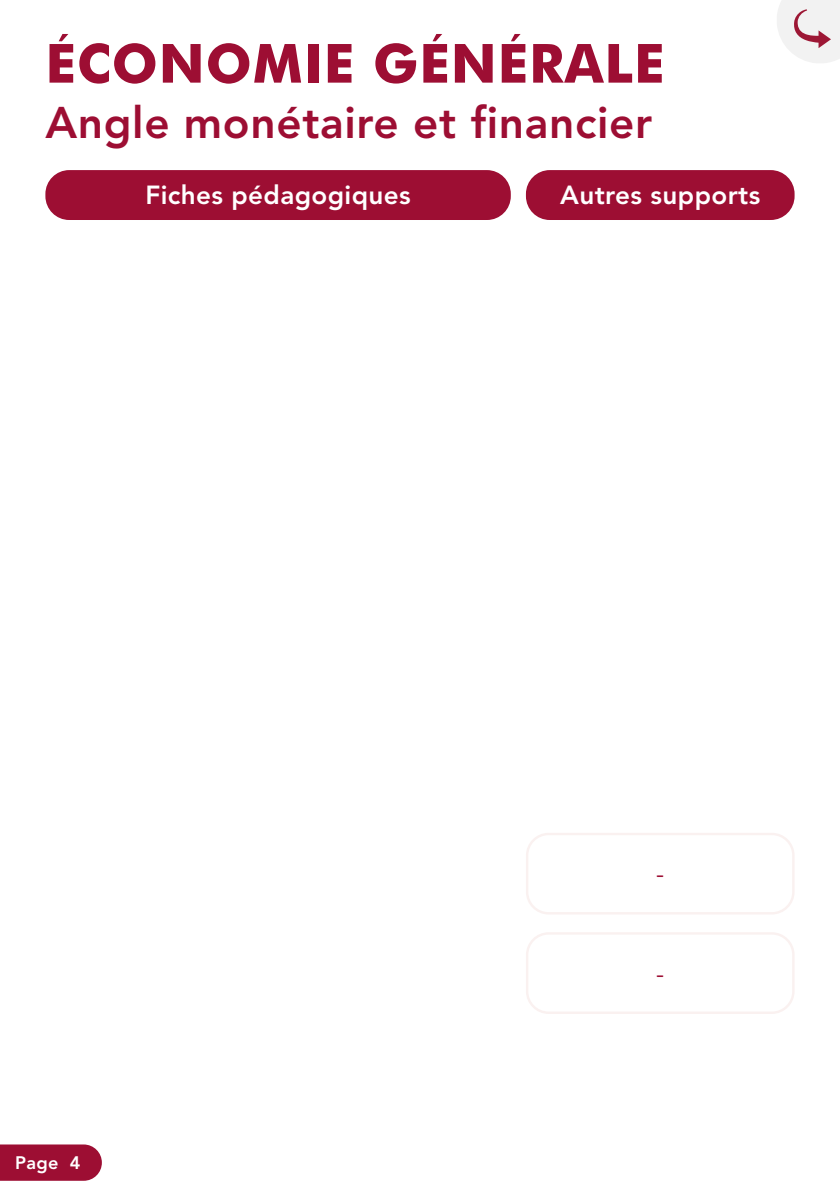
<style>
.page{position:relative;width:840px;height:1191px;background:#fff}
.page>*{position:absolute;margin:0;border:0;box-sizing:border-box;transform-origin:0 0}
.t1{font:700 54px "Futura";letter-spacing:.015em;color:#9d0e33}
.t2{font:800 44px "Avenir";letter-spacing:.015em;color:#9d0e33}
.t3{font:800 26px "Avenir";letter-spacing:.015em;color:#fff}
.t4{font:24px "Avenir";color:#9d0e33}
.t5{font:800 18px "Avenir";color:#fff}
</style>
<div class="page">
<div style="left:0;top:1144px;width:102px;height:36px;background:#9d0e33"></div>
<div style="left:45px;top:170px;width:465px;height:50px;background:#9d0e33;border-radius:24px"></div>
<div style="left:525px;top:170px;width:269px;height:50px;background:#9d0e33;border-radius:24px"></div>
<div style="left:525px;top:832px;width:269px;height:82px;border:2px solid #faf1f0;border-radius:21px"></div>
<div style="left:525px;top:932px;width:269px;height:82px;border:2px solid #faf1f0;border-radius:21px"></div>
<svg style="left:777px;top:0;width:62px;height:63px"></svg>
<h1 class="t1" style="left:45px;top:24px;width:620px">ÉCONOMIE GÉNÉRALE</h1>
<h2 class="t2" style="left:45px;top:90px;width:608px">Angle monétaire et financier</h2>
<p class="t3" style="left:145px;top:176px;width:267px">Fiches pédagogiques</p>
<p class="t3" style="left:560px;top:176px;width:201px">Autres supports</p>
<p class="t4" style="left:656px;top:856px;width:9px">-</p>
<p class="t5" style="left:15px;top:1149px;width:67px">Page 4</p>
<p class="t4" style="left:656px;top:955px;width:9px">-</p>
</div>
